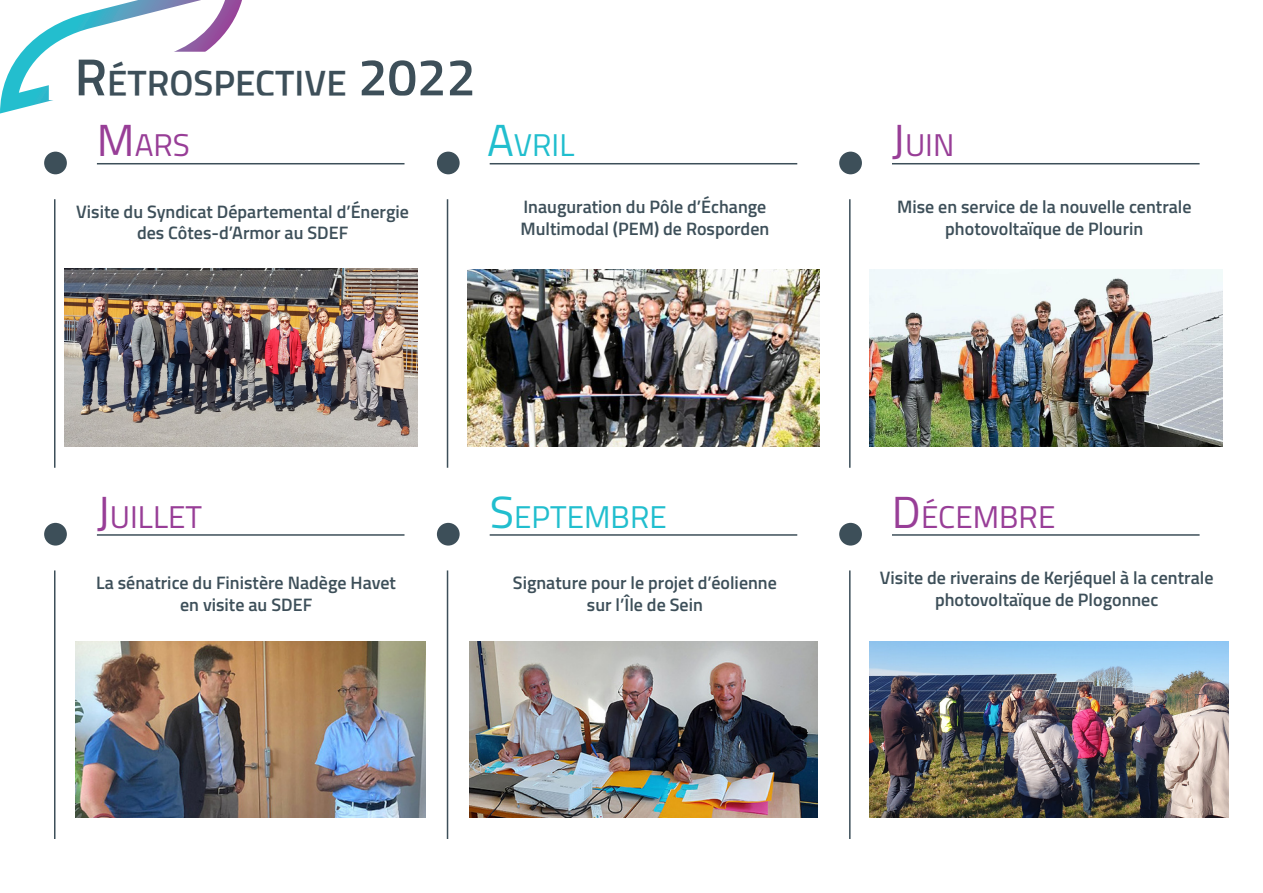
<style>
.page{position:relative;width:1263px;height:893px;background:#fff}
.page>*{position:absolute;margin:0;border:0;box-sizing:border-box;transform-origin:0 0}
.t1{font:600 36.75px "Titillium";color:#3d4f59}
.t2{font:31.5px "Titillium";color:#983e97}
.t3{font:31.5px "Titillium";color:#21bece}
.t4{font:600 18px/21.6px "Titillium";color:#3d4f59;text-align:center}
.s1{font-size:52.5px}
.s2{font-size:45px}
</style>
<div class="page">
<hr style="left:97px;top:163px;width:307px;height:1px;background:#3d4f59">
<hr style="left:97px;top:534px;width:307px;height:2px;background:#3d4f59">
<hr style="left:490px;top:163px;width:307px;height:1px;background:#3d4f59">
<hr style="left:490px;top:534px;width:307px;height:2px;background:#3d4f59">
<hr style="left:892px;top:163px;width:307px;height:1px;background:#3d4f59">
<hr style="left:892px;top:534px;width:307px;height:2px;background:#3d4f59">
<hr style="left:54px;top:199px;width:2px;height:269px;background:#3d4f59">
<hr style="left:54px;top:570px;width:2px;height:269px;background:#3d4f59">
<hr style="left:447px;top:199px;width:1px;height:269px;background:#3d4f59">
<hr style="left:447px;top:570px;width:1px;height:269px;background:#3d4f59">
<hr style="left:849px;top:199px;width:1px;height:269px;background:#3d4f59">
<hr style="left:849px;top:570px;width:1px;height:269px;background:#3d4f59">
<div style="left:44px;top:152px;width:23px;height:22px;background:#3d4f59;border-radius:50%"></div>
<div style="left:44px;top:523px;width:23px;height:23px;background:#3d4f59;border-radius:50%"></div>
<div style="left:437px;top:152px;width:23px;height:22px;background:#3d4f59;border-radius:50%"></div>
<div style="left:437px;top:523px;width:23px;height:23px;background:#3d4f59;border-radius:50%"></div>
<div style="left:839px;top:152px;width:23px;height:22px;background:#3d4f59;border-radius:50%"></div>
<div style="left:839px;top:523px;width:23px;height:23px;background:#3d4f59;border-radius:50%"></div>
<img style="left:467px;top:270px;width:353px;height:176px">
<img style="left:870px;top:270px;width:352px;height:176px">
<img style="left:75px;top:641px;width:350px;height:177px">
<img style="left:470px;top:641px;width:348px;height:177px">
<img style="left:869px;top:641px;width:359px;height:177px">
<svg style="left:0;top:0;width:242px;height:114px"></svg>
<div style="left:51px;top:54px;width:527px;height:44px;background:#fff"></div>
<img style="left:65px;top:269px;width:353px;height:177px">
<p class="t1" style="left:75px;top:55px;width:403px"><span class="s1">R</span>ÉTROSPECTIVE <span class="s1">2022</span></p>
<p class="t2" style="left:97px;top:122px;width:95px"><span class="s2">M</span>ARS</p>
<p class="t3" style="left:487px;top:122px;width:89px"><span class="s2">A</span>VRIL</p>
<p class="t2" style="left:892px;top:122px;width:64px"><span class="s2">J</span>UIN</p>
<p class="t4" style="left:76px;top:200px;width:334px">Visite du Syndicat Départemental d’Énergie des Côtes-d’Armor au SDEF</p>
<p class="t4" style="left:523px;top:195px;width:244px">Inauguration du Pôle d’Échange</p>
<p class="t4" style="left:520px;top:217px;width:250px">Multimodal (PEM) de Rosporden</p>
<p class="t4" style="left:897px;top:195px;width:296px">Mise en service de la nouvelle centrale photovoltaïque de Plourin</p>
<p class="t2" style="left:97px;top:494px;width:107px"><span class="s2">J</span>UILLET</p>
<p class="t3" style="left:490px;top:494px;width:179px"><span class="s2">S</span>EPTEM BRE</p>
<p class="t2" style="left:892px;top:494px;width:165px"><span class="s2">D</span>ÉCEM BRE</p>
<p class="t4" style="left:96px;top:571px;width:301px">La sénatrice du Finistère Nadège Havet</p>
<p class="t4" style="left:180px;top:593px;width:134px">en visite au SDEF</p>
<p class="t4" style="left:513px;top:571px;width:265px">Signature pour le projet d’éolienne</p>
<p class="t4" style="left:587px;top:593px;width:117px">sur l’Île de Sein</p>
<p class="t4" style="left:880px;top:566px;width:335px">Visite de riverains de Kerjéquel à la centrale photovoltaïque de Plogonnec</p>
</div>
